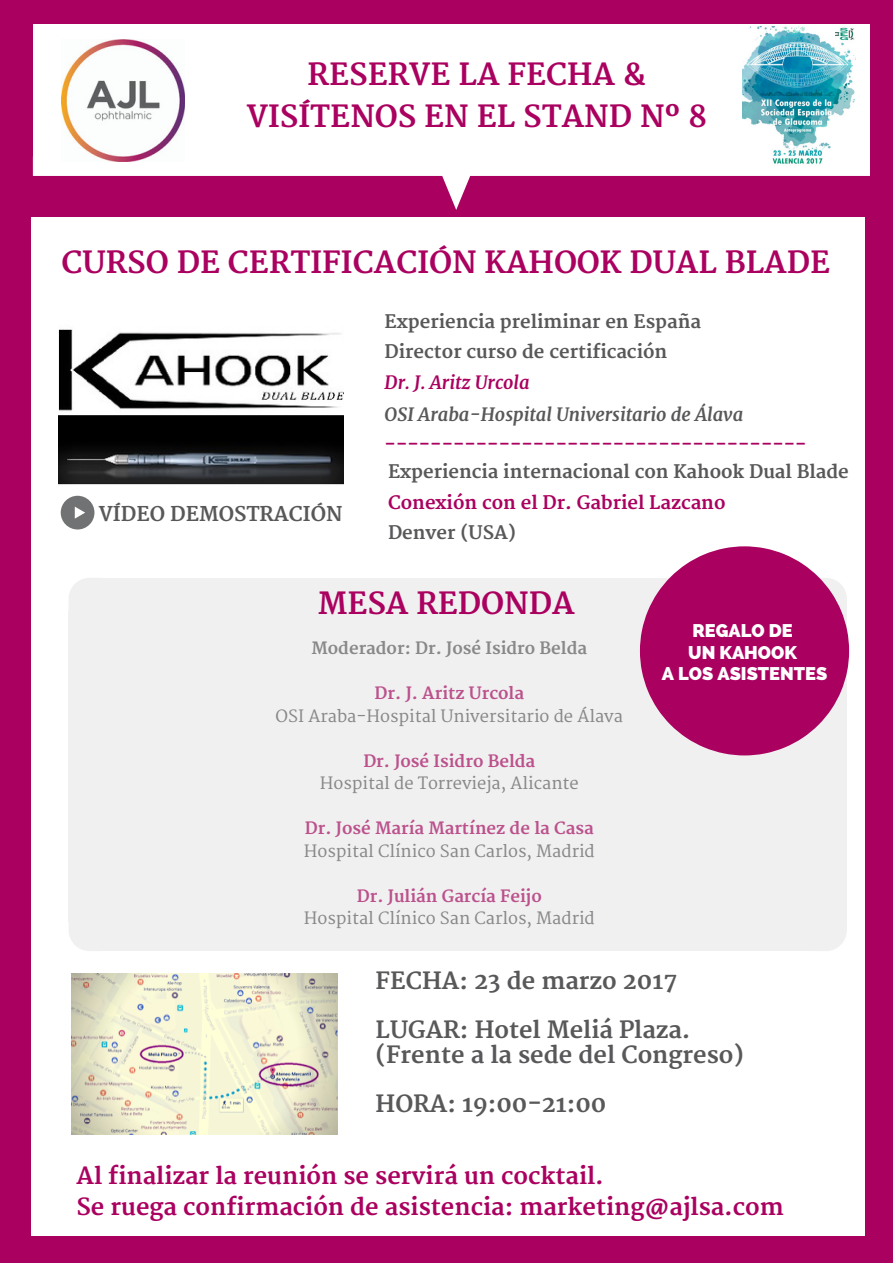
<style>
.page{position:relative;width:893px;height:1263px;background:#fff}
.page>*{position:absolute;margin:0;border:0;box-sizing:border-box;transform-origin:0 0}
.t1{font:700 29.7px/41.5px "Merriweather";color:#aa005f;text-align:center}
.t2{font:700 23.1px/31.5px "Merriweather";color:#aa005f}
.t3{font:700 23.1px/49.5px "Merriweather";color:#58585a}
.t4{font:700 19.8px "Merriweather";color:#58585a}
.t5{font:700 18.15px/30.3px "Merriweather";color:#58585a}
.t6{font:700 18.15px "Merriweather";color:#aa005f}
.t7{font:italic 700 18.15px "Merriweather";color:#58585a}
.t8{font:800 18.15px/21.3px "Raleway";color:#fff;text-align:center}
.t9{font:italic 700 18.15px "Merriweather";color:#aa005f}
.t10{font:16.5px "Merriweather";color:#58585a}
.t11{font:700 16.5px "Merriweather";color:#aa005f}
.t12{font:700 16.5px "Merriweather";color:#58585a}
</style>
<div class="page">
<div style="left:0;top:0;width:892px;height:1262px;background:#aa005f"></div>
<div style="left:33px;top:25px;width:836px;height:133px;background:#fff"></div>
<svg style="left:33px;top:158px;width:836px;height:52px"></svg>
<div style="left:31px;top:217px;width:833px;height:1018px;background:#fff"></div>
<img style="left:62px;top:39px;width:122px;height:123px">
<img style="left:742px;top:27px;width:113px;height:147px">
<svg style="left:72px;top:973px;width:265px;height:161px;background:#e5e2c9"></svg>
<img style="left:58px;top:329px;width:285px;height:179px">
<div style="left:814px;top:611px;width:32px;height:311px;background:#f0f0f0"></div>
<div style="left:100px;top:611px;width:715px;height:311px;background:#f0f0f0"></div>
<div style="left:100px;top:578px;width:715px;height:34px;background:#f0f0f0"></div>
<svg style="left:69px;top:578px;width:31px;height:33px"></svg>
<div style="left:69px;top:611px;width:32px;height:311px;background:#f0f0f0"></div>
<div style="left:100px;top:921px;width:715px;height:30px;background:#f0f0f0"></div>
<svg style="left:69px;top:922px;width:31px;height:29px"></svg>
<svg style="left:815px;top:922px;width:31px;height:29px"></svg>
<svg style="left:640px;top:546px;width:209px;height:209px"></svg>
<div style="left:61px;top:496px;width:33px;height:33px;background:#717273;border-radius:50%"></div>
<svg style="left:75px;top:507px;width:10px;height:12px"></svg>
<h1 class="t1" style="left:247px;top:55px;width:461px">RESERVE LA FECHA &amp;<br>VISÍTENOS EN EL STAND Nº 8</h1>
<h1 class="t1" style="left:62px;top:243px;width:770px">CURSO DE CERTIFICACIÓN KAHOOK DUAL BLADE</h1>
<p class="t4" style="left:99px;top:502px;width:245px">VÍDEO DEMOSTRACIÓN</p>
<p class="t5" style="left:384px;top:307px;width:318px">Experiencia preliminar en España<br>Director curso de certificación</p>
<p class="t9" style="left:384px;top:372px;width:147px">Dr. J. Aritz Urcola</p>
<p class="t7" style="left:384px;top:403px;width:360px">OSI Araba-Hospital Universitario de Álava</p>
<p class="t6" style="left:384px;top:434px;width:423px">-------------------------------------</p>
<p class="t5" style="left:388px;top:457px;width:462px">Experiencia internacional con Kahook Dual Blade</p>
<p class="t6" style="left:388px;top:492px;width:339px">Conexión con el Dr. Gabriel Lazcano</p>
<p class="t5" style="left:388px;top:518px;width:130px">Denver (USA)</p>
<h1 class="t1" style="left:318px;top:584px;width:258px">MESA REDONDA</h1>
<p class="t12" style="left:311px;top:639px;width:277px">Moderador: Dr. José Isidro Belda</p>
<p class="t11" style="left:374px;top:684px;width:151px">Dr. J. Aritz Urcola</p>
<p class="t10" style="left:275px;top:706px;width:349px">OSI Araba-Hospital Universitario de Álava</p>
<p class="t11" style="left:363px;top:751px;width:173px">Dr. José Isidro Belda</p>
<p class="t10" style="left:320px;top:774px;width:260px">Hospital de Torrevieja, Alicante</p>
<p class="t11" style="left:305px;top:819px;width:290px">Dr. José María Martínez de la Casa</p>
<p class="t10" style="left:304px;top:841px;width:292px">Hospital Clínico San Carlos, Madrid</p>
<p class="t11" style="left:357px;top:886px;width:186px">Dr. Julián García Feijo</p>
<p class="t10" style="left:304px;top:909px;width:292px">Hospital Clínico San Carlos, Madrid</p>
<p class="t8" style="left:662px;top:620px;width:167px">REGALO DE<br>UN KAHOOK<br>A LOS ASISTENTES</p>
<h2 class="t3" style="left:375px;top:956px;width:316px">FECHA: 23 de marzo 2017<br>LUGAR: Hotel Meliá Plaza.</h2>
<h2 class="t3" style="left:375px;top:1031px;width:370px">(Frente a la sede del Congreso)<br>HORA: 19:00-21:00</h2>
<h2 class="t2" style="left:76px;top:1161px;width:708px">Al finalizar la reunión se servirá un cocktail.<br>Se ruega confirmación de asistencia: marketing@ajlsa.com</h2>
</div>
